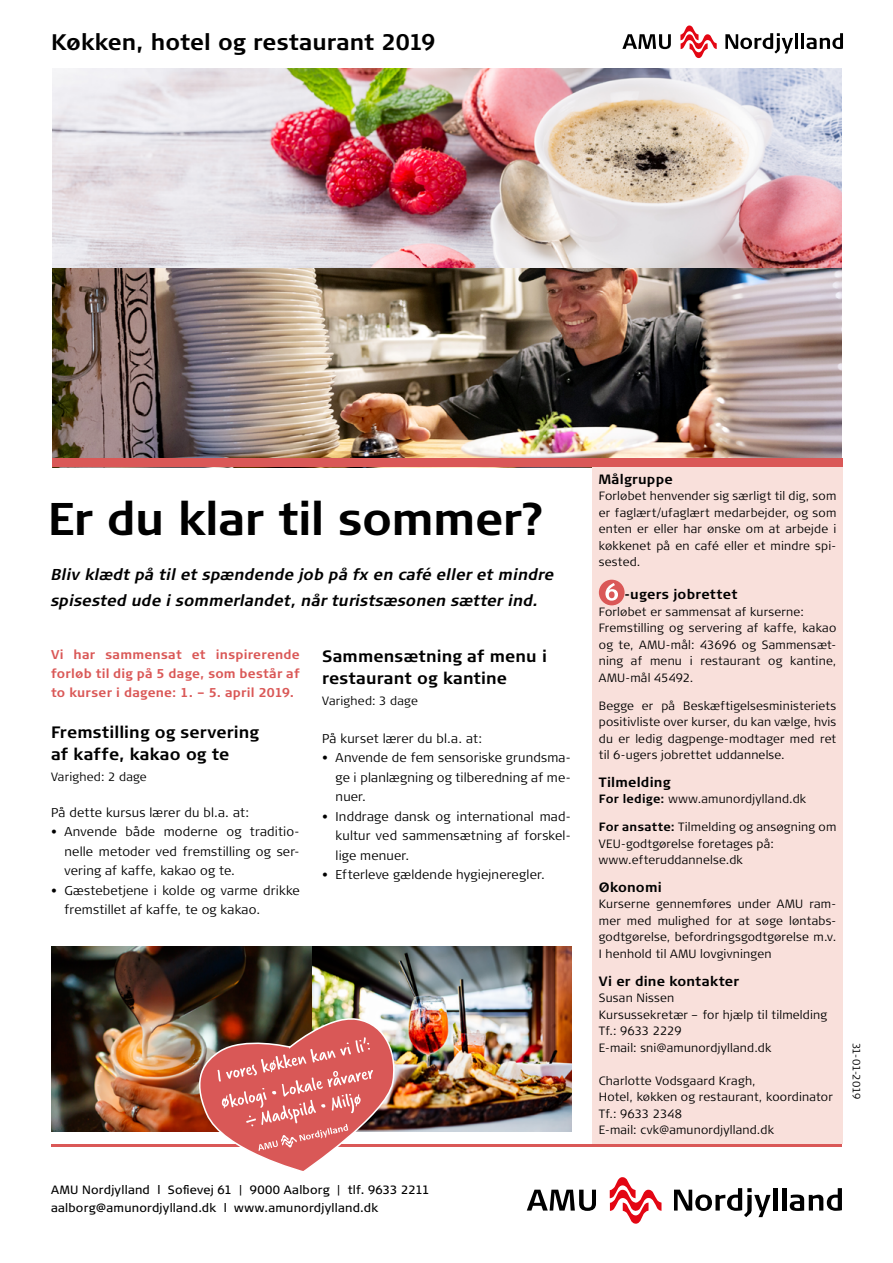
<style>
.page{position:relative;width:893px;height:1263px;background:#fff}
.page>*{position:absolute;margin:0;border:0;box-sizing:border-box;transform-origin:0 0}
.t1{font:700 45.75px "Signa Column";letter-spacing:-.015em;color:#000}
.t2{font:700 22.5px "Signa Column";color:#000}
.t3{font:700 16.5px/22.5px "Signa Column";letter-spacing:.005em;color:#000}
.t4{font:italic 700 15.75px/26.2px "Signa Column";letter-spacing:.005em;color:#000}
.t5{font:700 13.5px "Signa Column";letter-spacing:.015em;color:#000}
.t6{font:300 12.75px/19.5px "Signa Column";letter-spacing:.015em;color:#000;text-align:justify}
.t7{font:700 12.75px/18.8px "Signa Column";letter-spacing:.015em;color:#da5857;text-align:justify}
.t8{font:300 12px/16.5px "Signa Column";letter-spacing:.015em;color:#000}
.t9{font:12px/17.2px "Signa Column";letter-spacing:.015em;color:#000}
.t10{font:300 10.5px "Signa Column";letter-spacing:-.035em;color:#000}
.s1{font-weight:700}
</style>
<div class="page">
<img style="left:52px;top:68px;width:790px;height:391px">
<hr style="left:51px;top:1145px;width:791px;height:2px;background:#da5857">
<svg style="left:527px;top:1190px;width:69px;height:21px"></svg>
<svg style="left:674px;top:1188px;width:97px;height:29px"></svg>
<hr style="left:773px;top:1188px;width:4px;height:22px;background:#000">
<hr style="left:782px;top:1188px;width:4px;height:22px;background:#000">
<svg style="left:790px;top:1188px;width:52px;height:23px"></svg>
<svg style="left:610px;top:1177px;width:51px;height:47px"></svg>
<svg style="left:622px;top:34px;width:49px;height:15px"></svg>
<svg style="left:725px;top:33px;width:68px;height:21px"></svg>
<hr style="left:795px;top:33px;width:3px;height:16px;background:#000">
<hr style="left:801px;top:33px;width:3px;height:16px;background:#000">
<svg style="left:806px;top:33px;width:37px;height:16px"></svg>
<svg style="left:680px;top:26px;width:37px;height:32px"></svg>
<div style="left:592px;top:467px;width:251px;height:676px;background:#f9e0db"></div>
<div style="left:599px;top:580px;width:26px;height:25px;background:#da5857;border-radius:50%"></div>
<svg style="left:605px;top:583px;width:13px;height:18px"></svg>
<img style="left:311px;top:947px;width:260px;height:184px">
<img style="left:51px;top:947px;width:260px;height:184px">
<div style="left:52px;top:459px;width:791px;height:8px;background:#da5857"></div>
<svg style="left:191px;top:1013px;width:208px;height:158px"></svg>
<h2 class="t2" style="left:51px;top:29px;width:386px">Køkken, hotel og restaurant 2019</h2>
<h1 class="t1" style="left:48px;top:493px;width:499px">Er du klar til sommer?</h1>
<h3 class="t4" style="left:51px;top:561px;width:504px">Bliv klædt på til et spændende job på fx en café eller et mindre spisested ude i sommerlandet, når turistsæsonen sætter ind.</h3>
<p class="t7" style="left:51px;top:645px;width:250px">Vi har sammensat et inspirerende forløb til dig på 5 dage, som består af to kurser i dagene: 1. – 5. april 2019.</p>
<h3 class="t3" style="left:51px;top:721px;width:210px">Fremstilling og servering af kaffe, kakao og te</h3>
<p class="t8" style="left:51px;top:769px;width:97px">Varighed: 2 dage</p>
<p class="t6" style="left:51px;top:802px;width:199px">På dette kursus lærer du bl.a. at:</p>
<p class="t6" style="left:65px;top:822px;width:237px;text-indent:-14px">• Anvende både moderne og traditio&shy;nelle metoder ved fremstilling og ser&shy;vering af kaffe, kakao og te.</p>
<p class="t6" style="left:65px;top:880px;width:237px;text-indent:-14px">• Gæstebetjene i kolde og varme drikke fremstillet af kaffe, te og kakao.</p>
<h3 class="t3" style="left:322px;top:645px;width:226px">Sammensætning af menu i restaurant og kantine</h3>
<p class="t8" style="left:322px;top:693px;width:97px">Varighed: 3 dage</p>
<p class="t6" style="left:322px;top:729px;width:161px">På kurset lærer du bl.a. at:</p>
<p class="t6" style="left:336px;top:748px;width:237px;text-indent:-14px">• Anvende de fem sensoriske grundsma&shy;ge i planlægning og tilberedning af me&shy;nuer.</p>
<p class="t6" style="left:336px;top:807px;width:237px;text-indent:-14px">• Inddrage dansk og international mad&shy;kultur ved sammensætning af forskel&shy;lige menuer.</p>
<p class="t6" style="left:322px;top:865px;width:224px">• Efterleve gældende hygiejneregler.</p>
<p class="t9" style="left:51px;top:1181px;width:380px">AMU Nordjylland l Sofievej 61 | 9000 Aalborg | tlf. 9633 2211 aalborg@amunordjylland.dk l www.amunordjylland.dk</p>
<p class="t5" style="left:599px;top:471px;width:75px">Målgruppe</p>
<p class="t8" style="left:599px;top:488px;width:239px;text-align:justify">Forløbet henvender sig særligt til dig, som er faglært/ufaglært medarbejder, og som enten er eller har ønske om at arbejde i køkkenet på en café eller et mindre spi&shy;sested.</p>
<p class="t5" style="left:625px;top:587px;width:114px">-ugers jobrettet</p>
<p class="t8" style="left:599px;top:603px;width:239px">Forløbet er sammensat af kurserne:<br>Fremstilling og servering af kaffe, kakao og te, AMU-mål: 43696 og Sammensæt&shy;ning af menu i restaurant og kantine, AMU-mål 45492.</p>
<p class="t8" style="left:599px;top:697px;width:239px;text-align:justify">Begge er på Beskæftigelsesministeriets positivliste over kurser, du kan vælge, hvis du er ledig dagpenge-modtager med ret til 6-ugers jobrettet uddannelse.</p>
<p class="t5" style="left:599px;top:774px;width:73px">Tilmelding</p>
<p class="t8" style="left:599px;top:791px;width:209px"><span class="s1">For ledige:</span> www.amunordjylland.dk</p>
<p class="t8" style="left:599px;top:819px;width:239px"><span class="s1">For ansatte:</span> Tilmelding og ansøgning om<br>VEU-godtgørelse foretages på: www.efteruddannelse.dk</p>
<p class="t5" style="left:599px;top:879px;width:64px">Økonomi</p>
<p class="t8" style="left:599px;top:896px;width:239px;text-align:justify">Kurserne gennemføres under AMU ram&shy;mer med mulighed for at søge løntabs&shy;godtgørelse, befordringsgodtgørelse m.v.<br>I henhold til AMU lovgivningen</p>
<p class="t5" style="left:599px;top:973px;width:142px">Vi er dine kontakter</p>
<p class="t8" style="left:599px;top:990px;width:230px">Susan Nissen<br>Kursussekretær – for hjælp til tilmelding<br>Tf.: 9633 2229<br>E-mail: sni@amunordjylland.dk</p>
<p class="t8" style="left:599px;top:1072px;width:236px">Charlotte Vodsgaard Kragh,<br>Hotel, køkken og restaurant, koordinator<br>Tf.: 9633 2348<br>E-mail: cvk@amunordjylland.dk</p>
<p class="t10" style="left:862px;top:1042px;width:58px;rotate:90deg">31-01-2019</p>
</div>
